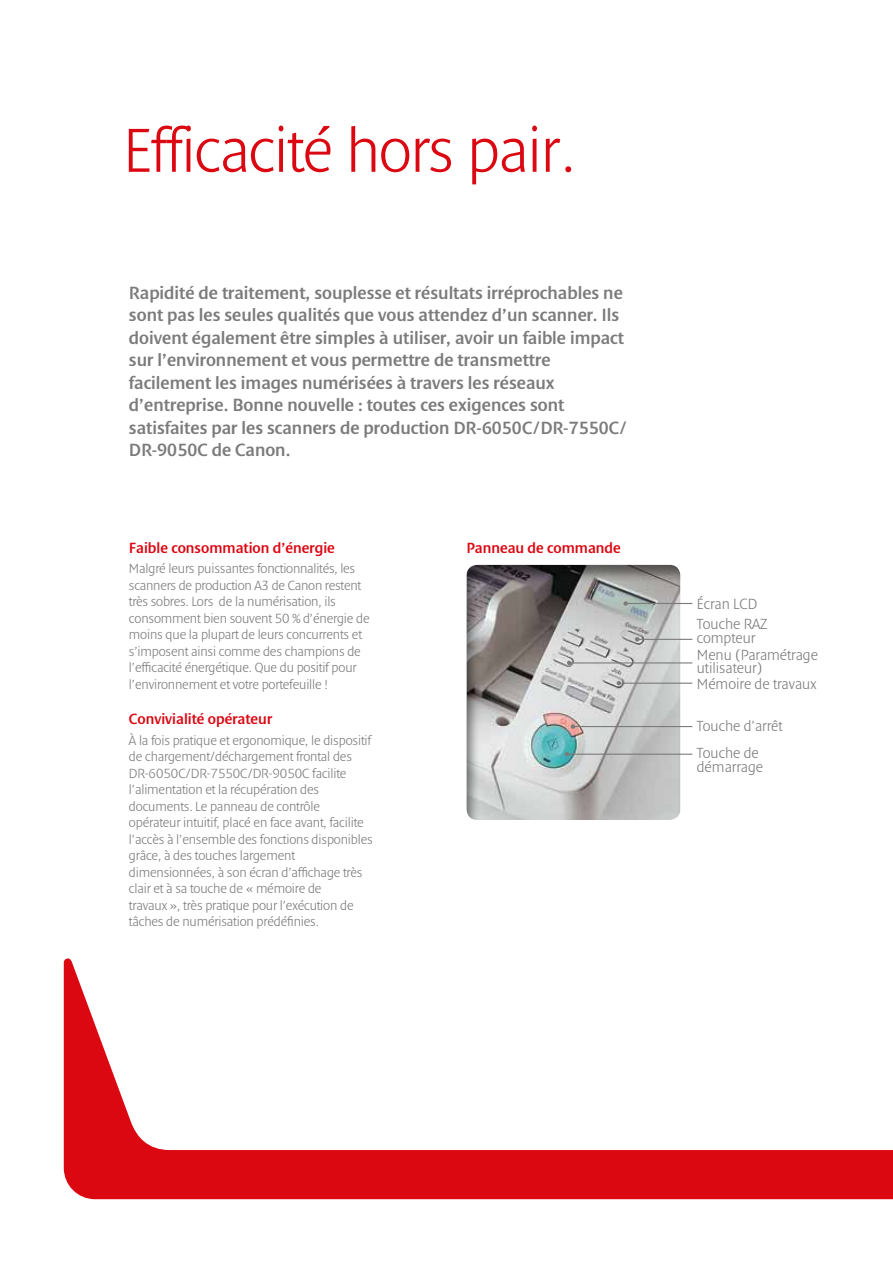
<style>
.page{position:relative;width:893px;height:1263px;background:#fff}
.page>*{position:absolute;margin:0;border:0;box-sizing:border-box;transform-origin:0 0}
.t1{font:300 63px "Denda New";letter-spacing:-.02em;color:#db0812}
.t2{font:600 18px/22.5px "Denda New";color:#7c7b7b}
.t3{font:300 15px/13.5px "Denda New";color:#7c7b7b}
.t4{font:600 15px "Denda New";color:#db0812}
.t5{font:300 13.5px/16.5px "Denda New";letter-spacing:-.01em;color:#7c7b7b}
</style>
<div class="page">
<svg style="left:64px;top:603px;width:829px;height:596px"></svg>
<div style="left:464px;top:563px;width:217px;height:258px;background:#000;opacity:.5"></div>
<hr style="left:626px;top:603px;width:66px;height:1px;background:#7c7b7b">
<svg style="left:623px;top:601px;width:5px;height:5px"></svg>
<hr style="left:637px;top:639px;width:55px;height:1px;background:#7c7b7b">
<svg style="left:635px;top:637px;width:4px;height:5px"></svg>
<hr style="left:619px;top:683px;width:73px;height:1px;background:#7c7b7b">
<svg style="left:617px;top:681px;width:4px;height:4px"></svg>
<hr style="left:573px;top:726px;width:119px;height:1px;background:#7c7b7b">
<svg style="left:571px;top:724px;width:4px;height:5px"></svg>
<hr style="left:567px;top:754px;width:125px;height:1px;background:#7c7b7b">
<svg style="left:565px;top:752px;width:4px;height:4px"></svg>
<hr style="left:569px;top:662px;width:123px;height:1px;background:#7c7b7b">
<svg style="left:567px;top:661px;width:4px;height:4px"></svg>
<h1 class="t1" style="left:123px;top:117px;width:454px">Efficacité hors pair .</h1>
<p class="t2" style="left:129px;top:281px;width:500px">Rapidité de traitement, souplesse et résultats irréprochables ne sont pas les seules qualités que vous attendez d’un scanner. Ils doivent également être simples à utiliser, avoir un faible impact sur l’environnement et vous permettre de transmettre facilement les images numérisées à travers les réseaux d’entreprise. Bonne nouvelle : toutes ces exigences sont satisfaites par les scanners de production DR-6050C/DR-7550C/ DR-9050C de Canon.</p>
<p class="t4" style="left:129px;top:539px;width:207px">Faible consommation d’énergie</p>
<p class="t5" style="left:129px;top:561px;width:242px">Malgré leurs puissantes fonctionnalités, les scanners de production A3 de Canon restent très sobres. Lors de la numérisation, ils consomment bien souvent 50 % d’énergie de moins que la plupart de leurs concurrents et s’imposent ainsi comme des champions de l’efficacité énergétique. Que du positif pour l’environnement et votre portefeuille !</p>
<p class="t4" style="left:129px;top:711px;width:145px">Convivialité opérateur</p>
<p class="t5" style="left:129px;top:732px;width:245px">À la fois pratique et ergonomique, le dispositif de chargement/déchargement frontal des DR-6050C/DR-7550C/DR-9050C facilite l’alimentation et la récupération des documents. Le panneau de contrôle opérateur intuitif, placé en face avant, facilite l’accès à l’ensemble des fonctions disponibles grâce, à des touches largement dimensionnées, à son écran d’affichage très clair et à sa touche de « mémoire de<br>travaux », très pratique pour l’exécution de tâches de numérisation prédéfinies.</p>
<p class="t4" style="left:466px;top:539px;width:156px">Panneau de commande</p>
<p class="t3" style="left:697px;top:597px;width:62px">Écran LCD</p>
<p class="t3" style="left:697px;top:648px;width:123px">Menu (Paramétrage utilisateur)</p>
<p class="t3" style="left:697px;top:617px;width:72px">Touche RAZ compteur</p>
<p class="t3" style="left:697px;top:677px;width:121px">Mémoire de travaux</p>
<p class="t3" style="left:697px;top:712px;width:87px;line-height:27.5px">Touche d'arrêt<br>Touche de</p>
<p class="t3" style="left:697px;top:760px;width:68px">démarrage</p>
</div>
